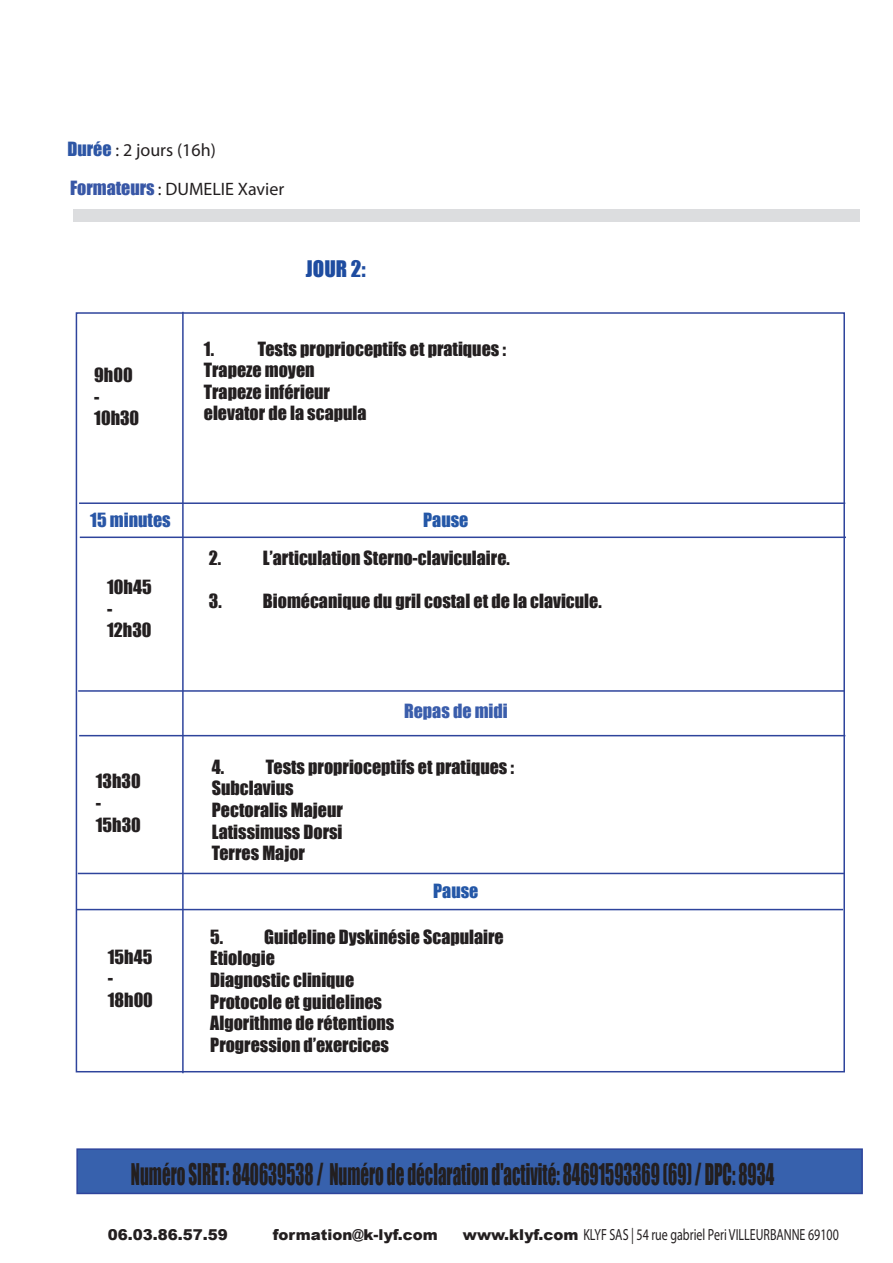
<style>
.page{position:relative;width:893px;height:1263px;background:#fff}
.page>*{position:absolute;margin:0;border:0;box-sizing:border-box;transform-origin:0 0}
.t1{font:27.45px "Impact";color:#231f20;scale:.62 1}
.t2{font:21px "Impact";color:#1e4ca0}
.t3{font:18px/21.6px "Impact";color:#231f20}
.t4{font:18px/39.3px "Myriad Pro";color:#231f20}
.t5{font:18px "Impact";color:#3a5dab}
.t6{font:18px "Impact";color:#2457a7}
.t7{font:18px "Impact";color:#2956a6}
.t8{font:16.2px "Myriad Pro";color:#231f20;scale:.74 1}
.t9{font:900 15px "Arial";color:#231f20}
.s1{font-family:"Impact";color:#2d56a5}
.s2{font-family:"Impact";color:#3857a6}
.s3{font-family:"Arial";font-weight:900;font-size:15px}
</style>
<div class="page">
<div style="left:76px;top:312px;width:769px;height:760px;background:#fff;border:2px solid #2e449c"></div>
<hr style="left:79px;top:502px;width:766px;height:2px;background:#2e449c">
<hr style="left:80px;top:536px;width:766px;height:2px;background:#2e449c">
<hr style="left:78px;top:690px;width:766px;height:2px;background:#2e449c">
<hr style="left:79px;top:735px;width:766px;height:1px;background:#2e449c">
<hr style="left:78px;top:873px;width:766px;height:1px;background:#2e449c">
<hr style="left:77px;top:909px;width:766px;height:1px;background:#2e449c">
<hr style="left:182px;top:312px;width:2px;height:761px;background:#2e449c">
<div style="left:73px;top:209px;width:787px;height:13px;background:#dcdddf"></div>
<div style="left:76px;top:1148px;width:787px;height:46px;background:#3761ad;border:2px solid #2e449c"></div>
<p class="t4" style="left:67px;top:130px;width:218px"><span class="s1">Durée</span> : 2 jours (16h)<br><span class="s2">Formateurs</span> : DUMELIE Xavier</p>
<p class="t2" style="left:306px;top:252px;width:61px">JOUR 2:</p>
<p class="t3" style="left:94px;top:364px;width:47px">9h00 -<br>10h30</p>
<p class="t3" style="left:204px;top:337px;width:12px">1.</p>
<p class="t3" style="left:204px;top:337px;width:304px;text-indent:54px">Tests proprioceptifs et pratiques :<br>Trapeze moyen<br>Trapeze inférieur<br>elevator de la scapula</p>
<p class="t7" style="left:90px;top:506px;width:82px">15 minutes</p>
<p class="t6" style="left:423px;top:505px;width:47px">Pause</p>
<p class="t3" style="left:107px;top:576px;width:46px">10h45 -<br>12h30</p>
<p class="t3" style="left:96px;top:770px;width:47px">13h30 -<br>15h30</p>
<p class="t3" style="left:108px;top:945px;width:47px">15h45 -<br>18h00</p>
<p class="t3" style="left:209px;top:547px;width:302px">2. L’articulation Sterno-claviculaire.</p>
<p class="t3" style="left:209px;top:590px;width:394px">3. Biomécanique du gril costal et de la clavicule.</p>
<p class="t5" style="left:404px;top:697px;width:105px">Repas de midi</p>
<p class="t3" style="left:212px;top:755px;width:304px">4. Tests proprioceptifs et pratiques :<br>Subclavius<br>Pectoralis Majeur<br>Latissimuss Dorsi<br>Terres Major</p>
<p class="t6" style="left:433px;top:877px;width:47px">Pause</p>
<p class="t3" style="left:210px;top:925px;width:295px">5. Guideline Dyskinésie Scapulaire<br>Etiologie<br>Diagnostic clinique<br>Protocole et guidelines<br>Algorithme de rétentions<br>Progression d’exercices</p>
<h1 class="t1" style="left:131px;top:1153px;width:1039px">Numéro SIRET: 840639538 / Numéro de déclaration d'activité: 84691593369 (69) / DPC: 8934</h1>
<p class="t9" style="left:108px;top:1224px;width:122px">06.03.86.57.59</p>
<p class="t9" style="left:273px;top:1224px;width:166px">formation@k-lyf.com</p>
<p class="t8" style="left:463px;top:1225px;width:510px"><span class="s3">www.klyf.com</span> KLYF SAS | 54 rue gabriel Peri VILLEURBANNE 69100</p>
</div>
